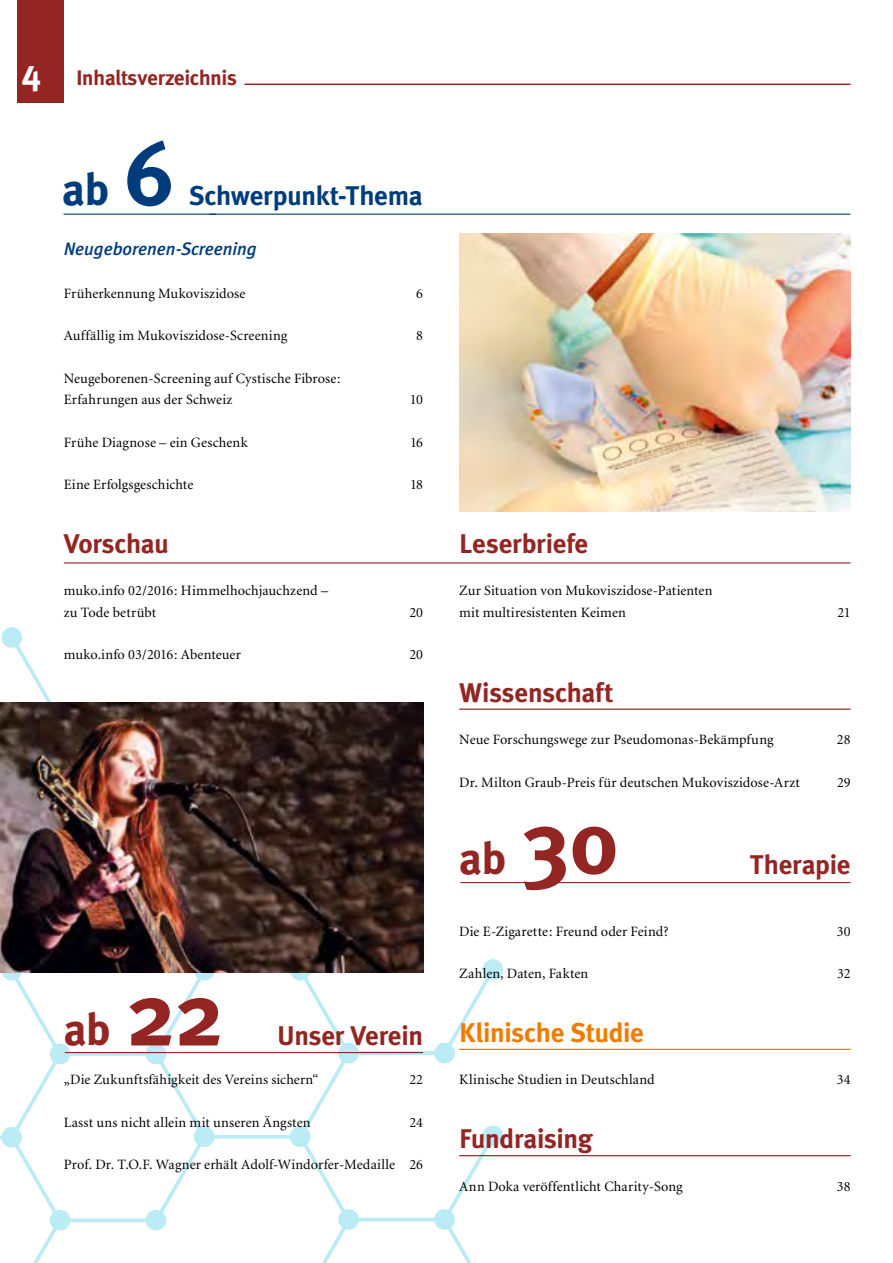
<style>
.page{position:relative;width:893px;height:1263px;background:#fff}
.page>*{position:absolute;margin:0;border:0;box-sizing:border-box;transform-origin:0 0}
.t1{font:700 45px "Meta";color:#932623}
.t2{font:700 45px "Meta";color:#003c7c}
.t3{font:700 27px "Meta Plus";letter-spacing:-.01em;color:#932623}
.t4{font:700 27px "Meta Plus";letter-spacing:-.01em;color:#003c7c}
.t5{font:700 27px "Meta Plus";letter-spacing:-.01em;color:#ef7c00}
.t6{font:700 21px "Meta";color:#932623}
.t7{font:italic 500 18px "Meta Plus";letter-spacing:-.005em;color:#003c7c}
.t8{font:14.25px/21.3px "Minion";letter-spacing:.01em;color:#000}
.s1{font-size:36px;color:#fff}
.s2{font-size:90px}
</style>
<div class="page">
<div style="left:483px;top:959px;width:20px;height:21px;background:#bbecf6;border-radius:50%"></div>
<div style="left:482px;top:1125px;width:21px;height:21px;background:#bbecf6;border-radius:50%"></div>
<div style="left:1px;top:627px;width:21px;height:21px;background:#bbecf6;border-radius:50%"></div>
<svg style="left:0;top:636px;width:494px;height:627px"></svg>
<hr style="left:244px;top:84px;width:606px;height:1px;background:#932623">
<div style="left:17px;top:0;width:47px;height:102px;background:#932623"></div>
<hr style="left:64px;top:562px;width:786px;height:1px;background:#932623">
<hr style="left:64px;top:214px;width:152px;height:1px;background:#003c7c">
<hr style="left:209px;top:214px;width:641px;height:1px;background:#003c7c">
<hr style="left:65px;top:1052px;width:358px;height:1px;background:#932623">
<hr style="left:459px;top:708px;width:391px;height:2px;background:#932623">
<hr style="left:459px;top:1049px;width:391px;height:1px;background:#ef7c00">
<hr style="left:459px;top:1155px;width:391px;height:1px;background:#932623">
<img style="left:459px;top:234px;width:391px;height:277px">
<img style="left:0;top:702px;width:423px;height:270px">
<hr style="left:460px;top:882px;width:391px;height:1px;background:#932623">
<h3 class="t6" style="left:21px;top:66px;width:217px"><span class="s1">4</span> Inhaltsverzeichnis</h3>
<h1 class="t2" style="left:62px;top:164px;width:112px">ab <span class="s2">6</span></h1>
<h2 class="t4" style="left:189px;top:180px;width:235px">Schwerpunkt-Thema</h2>
<p class="t7" style="left:64px;top:238px;width:194px">Neugeborenen-Screening</p>
<p class="t8" style="left:64px;top:283px;width:183px">Früherkennung Mukoviszidose</p>
<p class="t8" style="left:416px;top:283px;width:8px">6</p>
<p class="t8" style="left:64px;top:325px;width:225px">Auffällig im Mukoviszidose-Screening</p>
<p class="t8" style="left:416px;top:325px;width:8px">8</p>
<p class="t8" style="left:64px;top:368px;width:278px">Neugeborenen-Screening auf Cystische Fibrose:<br>Erfahrungen aus der Schweiz</p>
<p class="t8" style="left:410px;top:389px;width:15px">10</p>
<p class="t8" style="left:64px;top:432px;width:185px">Frühe Diagnose – ein Geschenk</p>
<p class="t8" style="left:410px;top:432px;width:15px">16</p>
<p class="t8" style="left:64px;top:474px;width:131px">Eine Erfolgsgeschichte</p>
<p class="t8" style="left:410px;top:474px;width:15px">18</p>
<h2 class="t3" style="left:64px;top:528px;width:107px">Vorschau</h2>
<p class="t8" style="left:64px;top:581px;width:266px">muko.info 02/2016: Himmelhochjauchzend – zu Tode betrübt</p>
<p class="t8" style="left:409px;top:602px;width:15px">20</p>
<p class="t8" style="left:64px;top:644px;width:179px">muko.info 03/2016: Abenteuer</p>
<p class="t8" style="left:409px;top:644px;width:15px">20</p>
<h1 class="t1" style="left:64px;top:1004px;width:161px">ab <span class="s2">22</span></h1>
<h2 class="t3" style="left:277px;top:1020px;width:148px">Unser Verein</h2>
<p class="t8" style="left:64px;top:1070px;width:257px">„Die Zukunftsfähigkeit des Vereins sichern“</p>
<p class="t8" style="left:409px;top:1070px;width:15px">22</p>
<p class="t8" style="left:64px;top:1112px;width:248px">Lasst uns nicht allein mit unseren Ängsten</p>
<p class="t8" style="left:409px;top:1112px;width:15px">24</p>
<p class="t8" style="left:64px;top:1155px;width:361px">Prof. Dr. T.O.F. Wagner erhält Adolf-Windorfer-Medaille 26</p>
<h2 class="t3" style="left:459px;top:528px;width:131px">Leserbriefe</h2>
<p class="t8" style="left:459px;top:581px;width:255px">Zur Situation von Mukoviszidose-Patienten mit multiresistenten Keimen</p>
<p class="t8" style="left:837px;top:602px;width:15px">21</p>
<h2 class="t3" style="left:459px;top:677px;width:156px">Wissenschaft</h2>
<p class="t8" style="left:459px;top:729px;width:316px">Neue Forschungswege zur Pseudomonas-Bekämpfung</p>
<p class="t8" style="left:837px;top:729px;width:15px">28</p>
<p class="t8" style="left:459px;top:772px;width:342px">Dr. Milton Graub-Preis für deutschen Mukoviszidose-Arzt</p>
<p class="t8" style="left:837px;top:772px;width:15px">29</p>
<h1 class="t1" style="left:459px;top:832px;width:160px">ab <span class="s2">30</span></h1>
<h2 class="t3" style="left:750px;top:848px;width:102px">Therapie</h2>
<p class="t8" style="left:459px;top:921px;width:211px">Die E-Zigarette: Freund oder Feind?</p>
<p class="t8" style="left:837px;top:921px;width:15px">30</p>
<p class="t8" style="left:459px;top:963px;width:131px">Zahlen, Daten, Fakten</p>
<p class="t8" style="left:837px;top:963px;width:15px">32</p>
<h2 class="t5" style="left:459px;top:1017px;width:186px">Klinische Studie</h2>
<p class="t8" style="left:459px;top:1070px;width:197px">Klinische Studien in Deutschland</p>
<p class="t8" style="left:837px;top:1070px;width:15px">34</p>
<h2 class="t3" style="left:459px;top:1123px;width:135px">Fundraising</h2>
<p class="t8" style="left:459px;top:1176px;width:225px">Ann Doka veröffentlicht Charity-Song</p>
<p class="t8" style="left:837px;top:1176px;width:15px">38</p>
</div>
